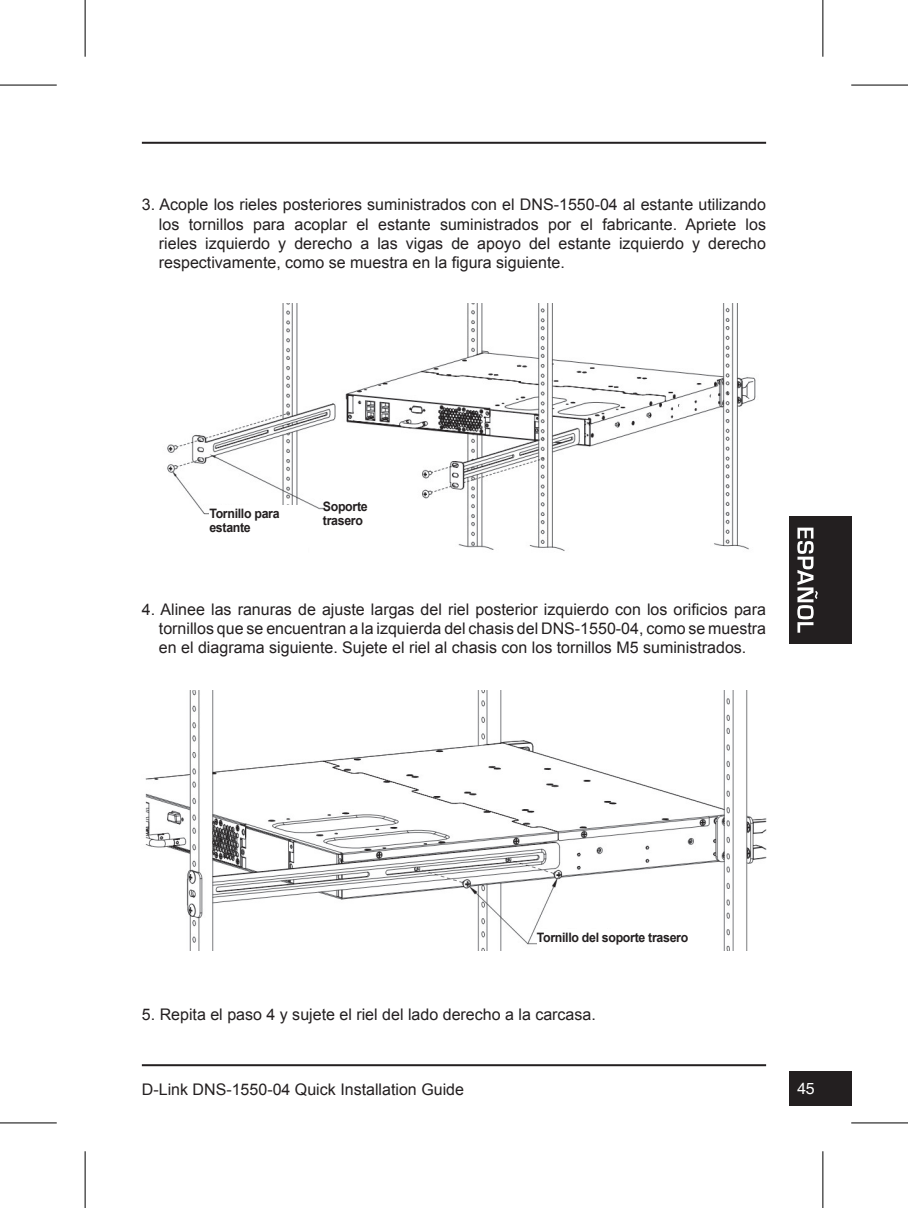
<style>
.page{position:relative;width:908px;height:1208px;background:#fff}
.page>*{position:absolute;margin:0;border:0;box-sizing:border-box;transform-origin:0 0}
.t1{font:16px/19.2px "Arial";color:#231f20;text-align:justify}
.t2{font:16px "Helvetica";color:#fff}
.t3{font:700 13px/14px "Arial";letter-spacing:-.025em;color:#231f20;scale:.95 1}
</style>
<div class="page">
<hr style="left:142px;top:142px;width:623px;height:2px;background:#231f20">
<hr style="left:142px;top:1064px;width:623px;height:2px;background:#231f20">
<div style="left:788px;top:1071px;width:62px;height:35px;background:#231f20"></div>
<div style="left:788px;top:516px;width:62px;height:128px;background:#231f20"></div>
<svg style="left:797px;top:527px;width:20px;height:105px"></svg>
<img style="left:167px;top:303px;width:589px;height:248px">
<div style="left:209px;top:505px;width:99px;height:48px;background:#fff"></div>
<div style="left:323px;top:498px;width:71px;height:33px;background:#fff"></div>
<img style="left:145px;top:691px;width:620px;height:259px">
<div style="left:536px;top:929px;width:181px;height:33px;background:#fff"></div>
<hr style="left:0;top:85px;width:57px;height:1px;background:#000">
<hr style="left:850px;top:85px;width:57px;height:1px;background:#000">
<hr style="left:0;top:1122px;width:57px;height:1px;background:#000">
<hr style="left:850px;top:1122px;width:57px;height:1px;background:#000">
<hr style="left:85px;top:0;width:1px;height:57px;background:#000">
<hr style="left:85px;top:1151px;width:1px;height:57px;background:#000">
<hr style="left:822px;top:0;width:1px;height:57px;background:#000">
<hr style="left:822px;top:1151px;width:1px;height:57px;background:#000">
<p class="t1" style="left:159px;top:195px;width:608px;text-indent:-17px">3. Acople los rieles posteriores suministrados con el DNS-1550-04 al estante utilizando los tornillos para acoplar el estante suministrados por el fabricante. Apriete los rieles izquierdo y derecho a las vigas de apoyo del estante izquierdo y derecho respectivamente, como se muestra en la figura siguiente.</p>
<p class="t3" style="left:209px;top:507px;width:75px">Tornillo para estante</p>
<p class="t3" style="left:323px;top:500px;width:49px">Soporte trasero</p>
<p class="t1" style="left:159px;top:599px;width:608px;text-indent:-17px">4. Alinee las ranuras de ajuste largas del riel posterior izquierdo con los orificios para tornillos que se encuentran a la izquierda del chasis del DNS-1550-04, como se muestra en el diagrama siguiente. Sujete el riel al chasis con los tornillos M5 suministrados.</p>
<p class="t3" style="left:536px;top:931px;width:161px">Tornillo del soporte trasero</p>
<p class="t1" style="left:142px;top:1004px;width:455px">5. Repita el paso 4 y sujete el riel del lado derecho a la carcasa.</p>
<p class="t1" style="left:142px;top:1079px;width:323px">D-Link DNS-1550-04 Quick Installation Guide</p>
<p class="t2" style="left:796px;top:1079px;width:19px">45</p>
</div>
